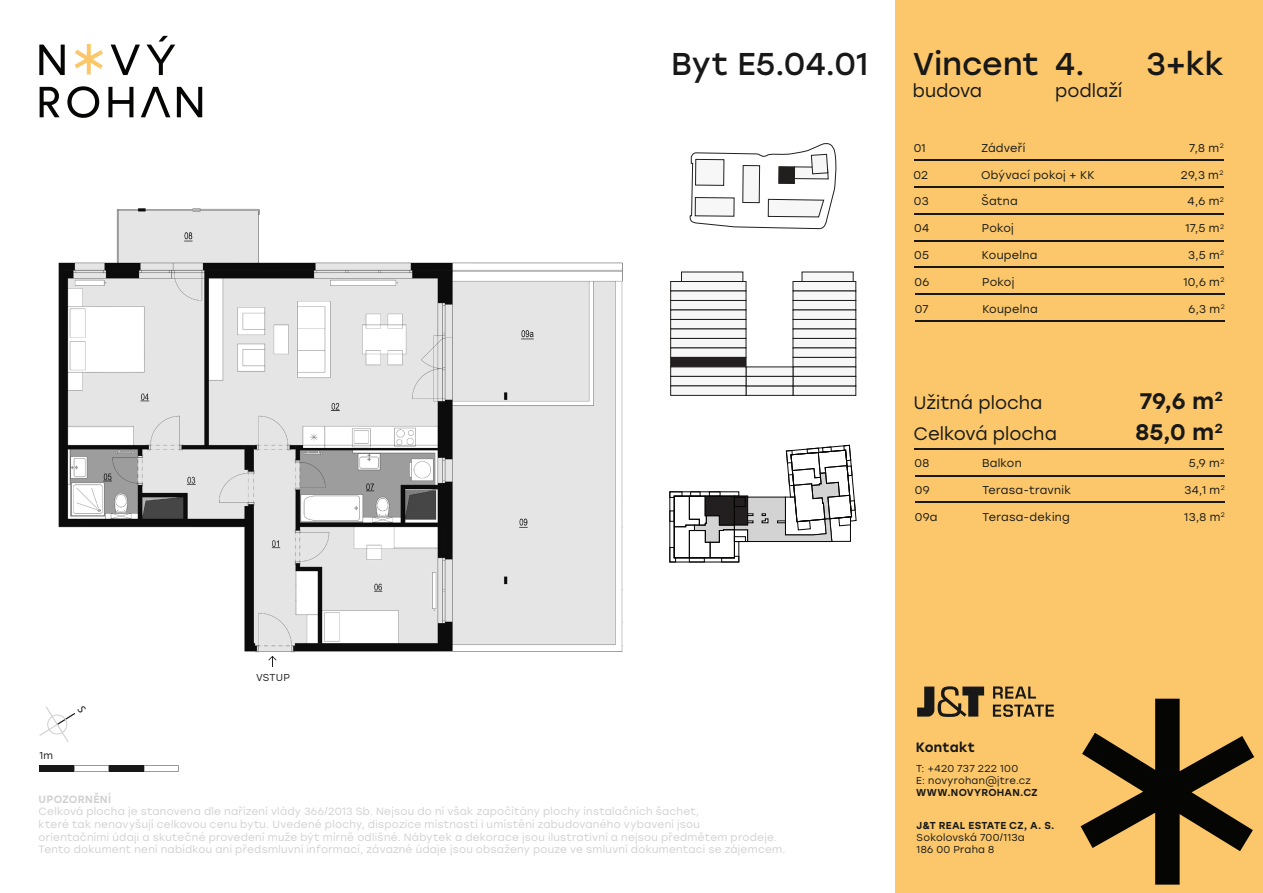
<style>
.page{position:relative;width:1263px;height:893px;background:#fff}
.page>*{position:absolute;margin:0;border:0;box-sizing:border-box;transform-origin:0 0}
.t1{font:31.5px "Stolzl";color:#171817}
.t2{font:500 22.5px/31.3px "Stolzl";color:#171817}
.t3{font:18px/31.3px "Stolzl";letter-spacing:.005em;color:#171817}
.t4{font:500 13.5px "Stolzl";letter-spacing:.02em;color:#171817}
.t5{font:11.25px "Stolzl";letter-spacing:.025em;color:#171817}
.t6{font:10.5px/12.6px "Stolzl";letter-spacing:.025em;color:#d2d1d1}
.t7{font:500 10.5px "Stolzl";letter-spacing:.03em;color:#d2d1d1}
.t8{font:10.05px/12px "Stolzl";letter-spacing:.025em;color:#171817}
.t9{font:500 10.05px "Stolzl";letter-spacing:.02em;color:#171817}
.t10{font:10.05px "Stolzl";letter-spacing:.02em;color:#211e1e}
</style>
<div class="page">
<svg style="left:39px;top:45px;width:26px;height:30px"></svg>
<svg style="left:146px;top:36px;width:29px;height:39px"></svg>
<svg style="left:75px;top:44px;width:28px;height:30px"></svg>
<svg style="left:111px;top:45px;width:29px;height:30px"></svg>
<svg style="left:40px;top:87px;width:20px;height:30px"></svg>
<svg style="left:67px;top:86px;width:32px;height:32px"></svg>
<svg style="left:108px;top:87px;width:25px;height:30px"></svg>
<svg style="left:177px;top:87px;width:25px;height:30px"></svg>
<svg style="left:141px;top:87px;width:29px;height:30px"></svg>
<div style="left:793px;top:281px;width:63px;height:10px;background:#f7f7f8;border:1px solid #211e1e"></div>
<div style="left:802px;top:272px;width:51px;height:10px;background:#f7f7f8;border:1px solid #211e1e"></div>
<div style="left:793px;top:291px;width:63px;height:10px;background:#f7f7f8"></div>
<div style="left:793px;top:300px;width:63px;height:10px;background:#f7f7f8;border:1px solid #211e1e"></div>
<div style="left:793px;top:310px;width:63px;height:10px;background:#f7f7f8"></div>
<div style="left:793px;top:319px;width:63px;height:10px;background:#f7f7f8;border:1px solid #211e1e"></div>
<div style="left:793px;top:329px;width:63px;height:10px;background:#f7f7f8"></div>
<div style="left:793px;top:338px;width:63px;height:10px;background:#f7f7f8;border:1px solid #211e1e"></div>
<div style="left:793px;top:348px;width:63px;height:10px;background:#f7f7f8"></div>
<div style="left:793px;top:357px;width:63px;height:10px;background:#f7f7f8;border:1px solid #211e1e"></div>
<div style="left:793px;top:367px;width:63px;height:10px;background:#f7f7f8"></div>
<div style="left:793px;top:386px;width:63px;height:10px;background:#f7f7f8;border:1px solid #211e1e"></div>
<div style="left:746px;top:367px;width:47px;height:10px;background:#f7f7f8"></div>
<div style="left:746px;top:386px;width:47px;height:10px;background:#f7f7f8;border:1px solid #211e1e"></div>
<div style="left:670px;top:281px;width:76px;height:10px;background:#f7f7f8;border:1px solid #211e1e"></div>
<div style="left:681px;top:272px;width:62px;height:10px;background:#f7f7f8;border:1px solid #211e1e"></div>
<div style="left:670px;top:291px;width:76px;height:10px;background:#f7f7f8"></div>
<div style="left:670px;top:300px;width:76px;height:10px;background:#f7f7f8;border:1px solid #211e1e"></div>
<div style="left:670px;top:310px;width:76px;height:10px;background:#f7f7f8"></div>
<div style="left:670px;top:319px;width:76px;height:10px;background:#f7f7f8;border:1px solid #211e1e"></div>
<div style="left:670px;top:329px;width:76px;height:10px;background:#f7f7f8"></div>
<div style="left:670px;top:338px;width:76px;height:10px;background:#f7f7f8;border:1px solid #211e1e"></div>
<div style="left:670px;top:348px;width:76px;height:10px;background:#f7f7f8"></div>
<div style="left:670px;top:357px;width:76px;height:10px;background:#231f20"></div>
<div style="left:670px;top:367px;width:76px;height:10px;background:#f7f7f8"></div>
<div style="left:793px;top:376px;width:63px;height:10px;background:#f7f7f8;border:1px solid #211e1e"></div>
<div style="left:746px;top:376px;width:47px;height:10px;background:#f7f7f8;border:1px solid #211e1e"></div>
<div style="left:670px;top:376px;width:76px;height:10px;background:#f7f7f8;border:1px solid #211e1e"></div>
<div style="left:670px;top:386px;width:76px;height:10px;background:#f7f7f8;border:1px solid #211e1e"></div>
<div style="left:895px;top:0;width:368px;height:893px;background:#fbc76a"></div>
<hr style="left:914px;top:159px;width:309px;height:1px;background:#171817">
<hr style="left:914px;top:187px;width:309px;height:1px;background:#171817">
<hr style="left:914px;top:213px;width:309px;height:1px;background:#171817">
<hr style="left:914px;top:240px;width:310px;height:1px;background:#171817">
<hr style="left:915px;top:267px;width:309px;height:1px;background:#171817">
<hr style="left:915px;top:294px;width:309px;height:1px;background:#171817">
<hr style="left:915px;top:320px;width:309px;height:2px;background:#171817">
<hr style="left:915px;top:475px;width:309px;height:1px;background:#171817">
<hr style="left:915px;top:502px;width:309px;height:1px;background:#171817">
<svg style="left:917px;top:686px;width:67px;height:31px"></svg>
<svg style="left:993px;top:686px;width:61px;height:31px"></svg>
<hr style="left:914px;top:448px;width:309px;height:1px;background:#171817">
<svg style="left:689px;top:143px;width:148px;height:86px"></svg>
<svg style="left:1080px;top:699px;width:174px;height:186px"></svg>
<svg style="left:669px;top:445px;width:188px;height:117px"></svg>
<img style="left:58px;top:208px;width:565px;height:453px">
<svg style="left:268px;top:656px;width:8px;height:11px"></svg>
<div style="left:39px;top:765px;width:35px;height:7px;background:#171817"></div>
<svg style="left:74px;top:765px;width:35px;height:7px"></svg>
<div style="left:109px;top:765px;width:35px;height:7px;background:#171817"></div>
<svg style="left:144px;top:765px;width:35px;height:7px"></svg>
<svg style="left:39px;top:706px;width:36px;height:36px"></svg>
<h1 class="t1" style="left:671px;top:42px;width:199px">Byt E5.04.01</h1>
<h1 class="t1" style="left:913px;top:42px;width:128px">Vincent</h1>
<h1 class="t1" style="left:1146px;top:42px;width:79px">3+kk</h1>
<h3 class="t3" style="left:913px;top:74px;width:71px">budova</h3>
<h1 class="t1" style="left:1055px;top:42px;width:31px">4.</h1>
<h3 class="t3" style="left:1055px;top:74px;width:69px">podlaží</h3>
<p class="t5" style="left:914px;top:140px;width:13px">01</p>
<p class="t5" style="left:981px;top:140px;width:46px">Zádveří</p>
<p class="t5" style="left:1189px;top:140px;width:36px">7,8 m<sup>2</sup></p>
<p class="t5" style="left:913px;top:167px;width:16px">02</p>
<p class="t5" style="left:981px;top:167px;width:115px">Obývací pokoj + KK</p>
<p class="t5" style="left:1181px;top:167px;width:44px">29,3 m<sup>2</sup></p>
<p class="t5" style="left:914px;top:194px;width:16px">03</p>
<p class="t5" style="left:981px;top:194px;width:38px">Šatna</p>
<p class="t5" style="left:1187px;top:194px;width:38px">4,6 m<sup>2</sup></p>
<p class="t5" style="left:914px;top:220px;width:17px">04</p>
<p class="t5" style="left:982px;top:220px;width:34px">Pokoj</p>
<p class="t5" style="left:1185px;top:220px;width:40px">17,5 m<sup>2</sup></p>
<p class="t5" style="left:914px;top:247px;width:16px">05</p>
<p class="t5" style="left:982px;top:247px;width:57px">Koupelna</p>
<p class="t5" style="left:1188px;top:247px;width:38px">3,5 m<sup>2</sup></p>
<p class="t5" style="left:914px;top:274px;width:16px">06</p>
<p class="t5" style="left:982px;top:274px;width:34px">Pokoj</p>
<p class="t5" style="left:1183px;top:274px;width:43px">10,6 m<sup>2</sup></p>
<p class="t5" style="left:915px;top:301px;width:15px">07</p>
<p class="t5" style="left:982px;top:301px;width:57px">Koupelna</p>
<p class="t5" style="left:1188px;top:301px;width:38px">6,3 m<sup>2</sup></p>
<h3 class="t3" style="left:914px;top:386px;width:145px">Užitná plocha<br>Celková plocha</h3>
<h2 class="t2" style="left:1135px;top:384px;width:89px">79,6 m<sup>2<br></sup>85,0 m<sup>2</sup></h2>
<p class="t5" style="left:914px;top:455px;width:16px">08</p>
<p class="t5" style="left:982px;top:455px;width:41px">Balkon</p>
<p class="t5" style="left:1189px;top:455px;width:37px">5,9 m<sup>2</sup></p>
<p class="t5" style="left:915px;top:482px;width:16px">09</p>
<p class="t5" style="left:982px;top:482px;width:90px">Terasa-travnik</p>
<p class="t5" style="left:1184px;top:482px;width:42px">34,1 m<sup>2</sup></p>
<p class="t5" style="left:915px;top:509px;width:24px">09a</p>
<p class="t5" style="left:983px;top:509px;width:89px">Terasa-deking</p>
<p class="t5" style="left:1184px;top:509px;width:42px">13,8 m<sup>2</sup></p>
<p class="t8" style="left:39px;top:749px;width:15px">1m</p>
<p class="t10" style="left:256px;top:671px;width:36px">VSTUP</p>
<p class="t7" style="left:39px;top:792px;width:74px">UPOZORNĚNÍ</p>
<p class="t6" style="left:39px;top:805px;width:748px">Celková plocha je stanovena dle nařízení vlády 366/2013 Sb. Nejsou do ní však započítány plochy instalačních šachet,<br>které tak nenavyšují celkovou cenu bytu. Uvedené plochy, dispozice místností i umístění zabudovaného vybavení jsou<br>orientačními údaji a skutečné provedení muže být mírně odlišné. Nábytek a dekorace jsou ilustrativní a nejsou předmětem prodeje.<br>Tento dokument není nabídkou ani předsmluvní informací, závazné údaje jsou obsaženy pouze ve smluvní dokumentaci se zájemcem.</p>
<p class="t4" style="left:916px;top:737px;width:61px">Kontakt</p>
<p class="t8" style="left:916px;top:762px;width:116px">T: +420 737 222 100<br>E: novyrohan@jtre.cz</p>
<p class="t9" style="left:916px;top:785px;width:123px">WWW.NOVYROHAN.CZ</p>
<p class="t9" style="left:917px;top:818px;width:139px">J&amp;T REAL ESTATE CZ, A. S.</p>
<p class="t8" style="left:917px;top:831px;width:110px">Sokolovská 700/113a<br>186 00 Praha 8</p>
</div>
